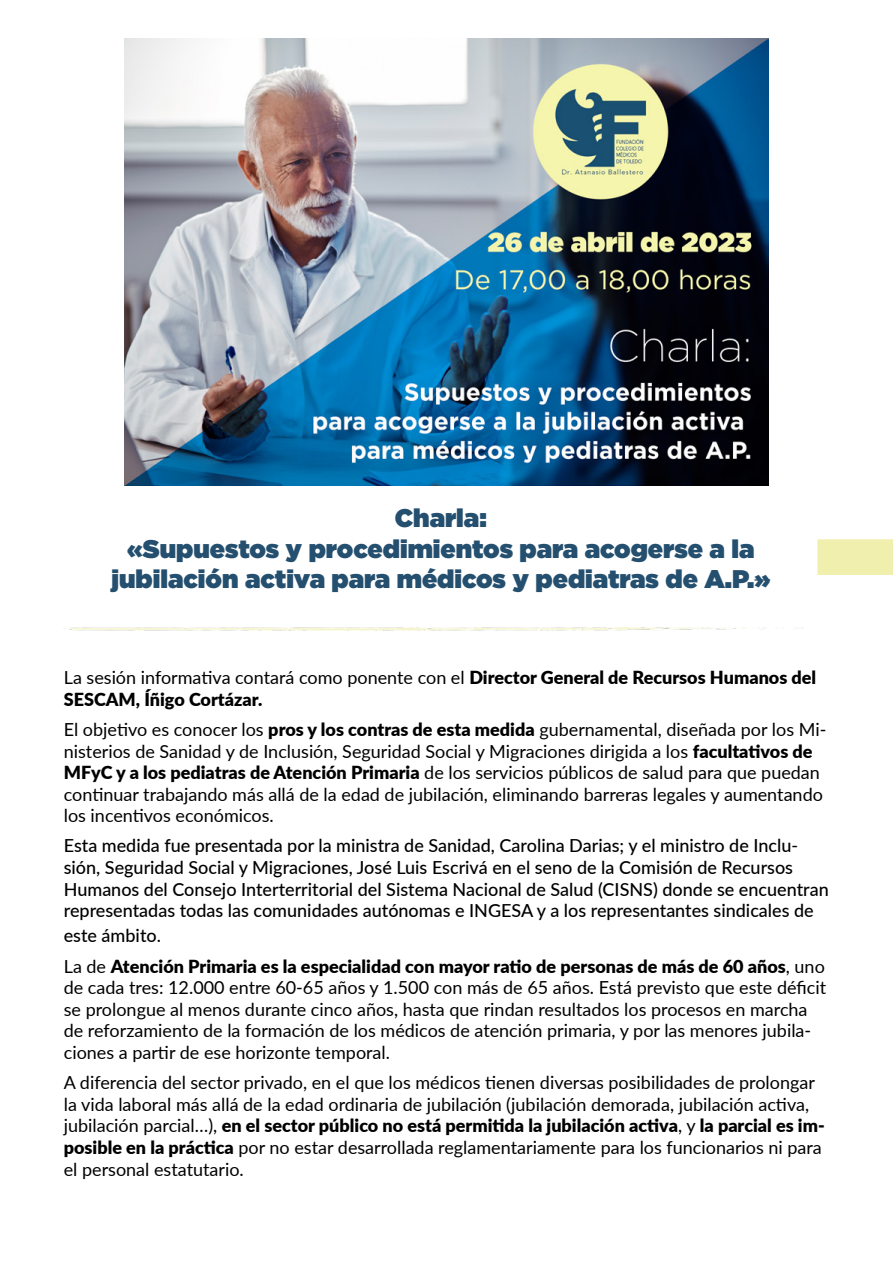
<style>
.page{position:relative;width:893px;height:1263px;background:#fff}
.page>*{position:absolute;margin:0;border:0;box-sizing:border-box;transform-origin:0 0}
.t1{font:900 25.5px/30.6px "Gotham";color:#244f6f;text-align:center}
.t2{font:18px/21.6px "Lato";color:#000}
.t3{font:500 18px/21.6px "Lato";color:#000}
.t4{font:900 18px/21.6px "Lato";color:#000}
.s1{font-weight:400}
.s2{font-weight:900}
.s3{font-weight:500}
</style>
<div class="page">
<img style="left:124px;top:38px;width:645px;height:447px">
<img style="left:64px;top:627px;width:740px;height:4px">
<div style="left:818px;top:540px;width:75px;height:34px;background:#f1efae"></div>
<div style="left:817px;top:539px;width:76px;height:36px;border:2px solid #f1efae"></div>
<svg style="left:754px;top:579px;width:16px;height:2px"></svg>
<h1 class="t1" style="left:111px;top:502px;width:660px">Charla:<br>«Supuestos y procedimientos para acogerse a la jubilación activa para médicos y pediatras de A.P.»</h1>
<p class="t4" style="left:64px;top:666px;width:754px"><span class="s1">La sesión informativa contará como ponente con el</span> Director General de Recursos Humanos del<br>SESCAM, Íñigo Cortázar.</p>
<p class="t2" style="left:64px;top:718px;width:764px">El objetivo es conocer los <span class="s2">pros y los contras de esta medida</span> gubernamental, diseñada por los Mi&shy;nisterios de Sanidad y de Inclusión, Seguridad Social y Migraciones dirigida a los <span class="s2">facultativos de MFyC y a los pediatras de Atención Primaria</span> de los servicios públicos de salud para que puedan continuar trabajando más allá de la edad de jubilación, eliminando barreras legales y aumentando los incentivos económicos.</p>
<p class="t3" style="left:64px;top:834px;width:766px">Esta medida fue presentada por la ministra de Sanidad, Carolina Darias; y el ministro de Inclu&shy;sión, Seguridad Social y Migraciones, José Luis Escrivá en el seno de la Comisión de Recursos Humanos del Consejo Interterritorial del Sistema Nacional de Salud (CISNS) donde se encuentran representadas todas las comunidades autónomas e INGESA y a los representantes sindicales de</p>
<p class="t4" style="left:64px;top:920px;width:763px;line-height:30.2px"><span class="s3">este ámbito.<br></span><span class="s1">La de</span> Atención Primaria es la especialidad con mayor ratio de personas de más de 60 años<span class="s1">, uno</span></p>
<p class="t2" style="left:64px;top:976px;width:764px">de cada tres: 12.000 entre 60-65 años y 1.500 con más de 65 años. Está previsto que este déficit se prolongue al menos durante cinco años, hasta que rindan resultados los procesos en marcha de reforzamiento de la formación de los médicos de atención primaria, y por las menores jubila&shy;ciones a partir de ese horizonte temporal.</p>
<p class="t2" style="left:64px;top:1071px;width:762px">A diferencia del sector privado, en el que los médicos tienen diversas posibilidades de prolongar la vida laboral más allá de la edad ordinaria de jubilación (jubilación demorada, jubilación activa, jubilación parcial…), <span class="s2">en el sector público no está permitida la jubilación activa</span>, y <span class="s2">la parcial es im&shy;posible en la práctica</span> por no estar desarrollada reglamentariamente para los funcionarios ni para el personal estatutario.</p>
</div>
